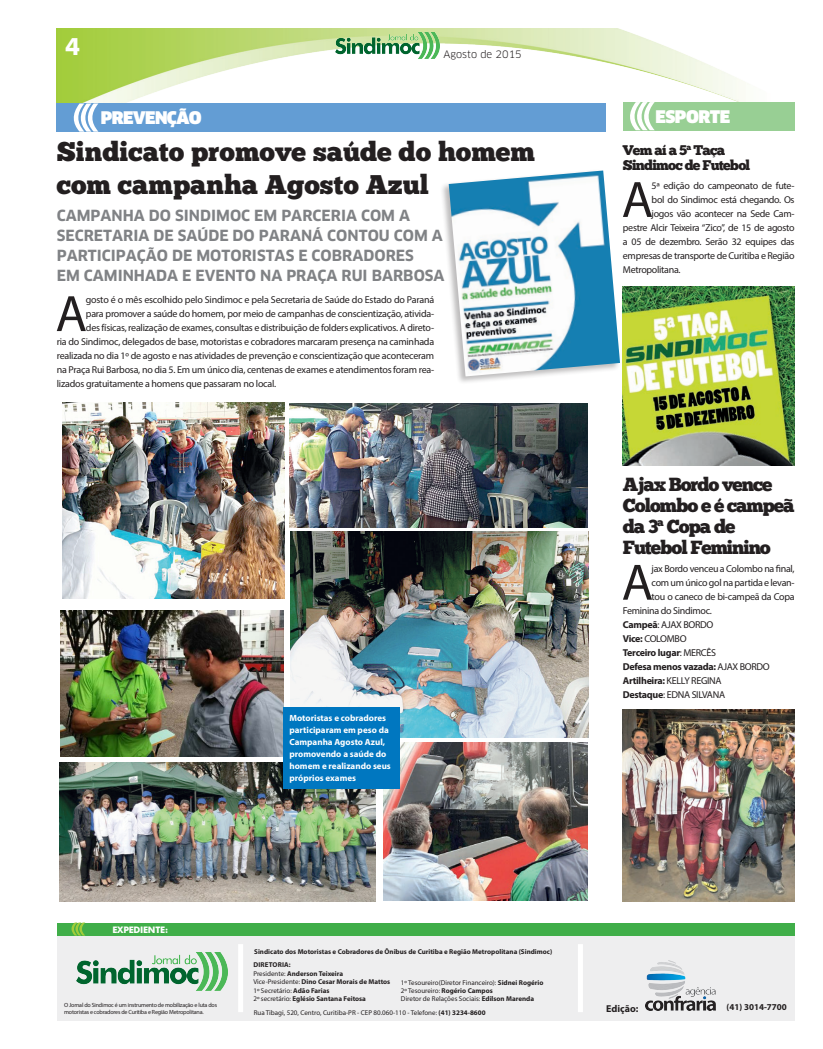
<style>
.page{position:relative;width:823px;height:1049px;background:#fff}
.page>*{position:absolute;margin:0;border:0;box-sizing:border-box;transform-origin:0 0}
.materia_10{font:51.5px "Myriad Pro";color:#231f20}
.tit_25_chunk{font:27px/32.4px "Chunk Five";color:#231f20}
.sombra{font:700 24px "Futura BT";color:#fff}
.tit_25_chunk-2{font:19px/21px "Chunk Five";letter-spacing:-.055em;color:#231f20}
.t1{font:900 17px "Clan";letter-spacing:-.03em;color:#fff}
.gravata{font:700 15px/20px "Clan";color:#808285}
.tit_25_chunk-3{font:14px/15px "Chunk Five";letter-spacing:-.055em;color:#231f20}
.materia_10-2{font:10px "Myriad Pro";letter-spacing:-.02em;color:#231f20}
.materia_10-3{font:700 10px "Myriad Pro";letter-spacing:-.03em;color:#231f20}
.t2{font:10px "Clan";color:#231f20}
.legenda{font:700 9px/12px "Myriad Pro";color:#fff}
.materia_10-4{font:700 9px "Myriad Pro";color:#231f20}
.sombra-2{font:700 9px "Futura BT";letter-spacing:-.03em;color:#fff}
.materia_10-5{font:7px/8.4px "Myriad Pro";color:#231f20}
.materia_10-6{font:700 7px "Myriad Pro";color:#231f20}
.materia_10-7{font:700 7px "Myriad Pro";letter-spacing:.02em;color:#231f20}
.materia_10-8{font:6px/7.2px "Myriad Pro";letter-spacing:-.03em;color:#231f20}
.s1{font-weight:700}
.s2{font-weight:400}
</style>
<div class="page">
<img style="left:57px;top:28px;width:717px;height:104px">
<div style="left:57px;top:923px;width:737px;height:97px;background:#eeeeef"></div>
<div style="left:57px;top:103px;width:548px;height:29px;background:#639dd4"></div>
<svg style="left:73px;top:103px;width:25px;height:29px"></svg>
<div style="left:57px;top:923px;width:737px;height:12px;background:#40ae49"></div>
<svg style="left:71px;top:922px;width:14px;height:13px"></svg>
<div style="left:238px;top:944px;width:5px;height:68px;background:#fff"></div>
<div style="left:577px;top:944px;width:5px;height:68px;background:#fff"></div>
<img style="left:645px;top:960px;width:70px;height:51px">
<img style="left:77px;top:952px;width:151px;height:38px">
<img style="left:335px;top:33px;width:104px;height:26px">
<img style="left:622px;top:709px;width:172px;height:192px">
<img style="left:62px;top:403px;width:222px;height:196px">
<div style="left:622px;top:102px;width:172px;height:28px;background:#98cf94"></div>
<svg style="left:630px;top:102px;width:24px;height:28px"></svg>
<img style="left:60px;top:611px;width:223px;height:146px">
<img style="left:60px;top:763px;width:315px;height:138px">
<img style="left:383px;top:742px;width:204px;height:159px">
<img style="left:289px;top:403px;width:298px;height:124px">
<img style="left:622px;top:286px;width:172px;height:179px">
<img style="left:290px;top:531px;width:297px;height:206px">
<div style="left:283px;top:708px;width:116px;height:81px;background:#0077c0"></div>
<div style="left:439px;top:169px;width:181px;height:216px;background:#231f20;opacity:.3"></div>
<img style="left:448px;top:170px;width:171px;height:206px">
<p class="sombra" style="left:65px;top:32px;width:16px">4</p>
<p class="t2" style="left:443px;top:49px;width:80px">Agosto de 2015</p>
<p class="t1" style="left:101px;top:108px;width:102px">PREVENÇÃO</p>
<p class="tit_25_chunk" style="left:57px;top:136px;width:479px">Sindicato promove saúde do homem com campanha Agosto Azul</p>
<p class="gravata" style="left:57px;top:205px;width:389px">CAMPANHA DO SINDIMOC EM PARCERIA COM A SECRETARIA DE SAÚDE DO PARANÁ CONTOU COM A PARTICIPAÇÃO DE MOTORISTAS E COBRADORES<br>EM CAMINHADA E EVENTO NA PRAÇA RUI BARBOSA</p>
<p class="materia_10" style="left:55px;top:282px;width:33px">A</p>
<p class="materia_10-2" style="left:86px;top:293px;width:349px">gosto é o mês escolhido pelo Sindimoc e pela Secretaria de Saúde do Estado do Paraná</p>
<p class="materia_10-2" style="left:86px;top:307px;width:349px">para promover a saúde do homem, por meio de campanhas de conscientização, ativida-</p>
<p class="materia_10-2" style="left:86px;top:321px;width:349px">des físicas, realização de exames, consultas e distribuição de folders explicativos. A direto-</p>
<p class="materia_10-2" style="left:57px;top:335px;width:379px">ria do Sindimoc, delegados de base, motoristas e cobradores marcaram presença na caminhada</p>
<p class="materia_10-2" style="left:57px;top:349px;width:378px">realizada no dia 1º de agosto e nas atividades de prevenção e conscientização que aconteceram</p>
<p class="materia_10-2" style="left:57px;top:363px;width:379px">na Praça Rui Barbosa, no dia 5. Em um único dia, centenas de exames e atendimentos foram rea-</p>
<p class="materia_10-2" style="left:57px;top:377px;width:221px">lizados gratuitamente a homens que passaram no local.</p>
<p class="sombra-2" style="left:112px;top:924px;width:57px">EXPEDIENTE:</p>
<p class="legenda" style="left:289px;top:712px;width:103px">Motoristas e cobradores participaram em peso da<br>Campanha Agosto Azul, promovendo a saúde do homem e realizando seus próprios exames</p>
<p class="materia_10-6" style="left:254px;top:947px;width:299px">Sindicato dos Motoristas e Cobradores de Ônibus de Curitiba e Região Metropolitana (Sindimoc)</p>
<p class="t1" style="left:655px;top:107px;width:76px">ESPORTE</p>
<p class="tit_25_chunk-3" style="left:622px;top:143px;width:129px">Vem aí a 5<sup>a</sup> Taça<br>Sindimoc de Futebol</p>
<p class="materia_10" style="left:621px;top:168px;width:33px">A</p>
<p class="materia_10-2" style="left:651px;top:179px;width:144px">5ª edição do campeonato de fute-</p>
<p class="materia_10-2" style="left:651px;top:193px;width:144px">bol do Sindimoc está chegando. Os</p>
<p class="materia_10-2" style="left:651px;top:207px;width:144px">jogos vão acontecer na Sede Cam-</p>
<p class="materia_10-2" style="left:622px;top:221px;width:173px">pestre Alcir Teixeira “Zico”, de 15 de agosto</p>
<p class="materia_10-2" style="left:622px;top:235px;width:173px">a 05 de dezembro. Serão 32 equipes das</p>
<p class="materia_10-2" style="left:622px;top:249px;width:173px">empresas de transporte de Curitiba e Região</p>
<p class="materia_10-2" style="left:622px;top:263px;width:59px">Metropolitana.</p>
<p class="tit_25_chunk-2" style="left:622px;top:473px;width:173px">Ajax Bordo vence<br>Colombo e é campeã da 3<sup>a</sup> Copa de<br>Futebol Feminino</p>
<p class="materia_10" style="left:621px;top:551px;width:33px">A</p>
<p class="materia_10-2" style="left:651px;top:562px;width:144px">jax Bordo venceu a Colombo na final,</p>
<p class="materia_10-2" style="left:651px;top:576px;width:144px">com um único gol na partida e levan-</p>
<p class="materia_10-2" style="left:651px;top:590px;width:144px">tou o caneco de bi-campeã da Copa</p>
<p class="materia_10-2" style="left:622px;top:604px;width:90px">Feminina do Sindimoc.</p>
<p class="materia_10-2" style="left:622px;top:618px;width:92px"><span class="s1">Campeã</span>: AJAX BORDO</p>
<p class="materia_10-2" style="left:622px;top:632px;width:65px"><span class="s1">Vice:</span> COLOMBO</p>
<p class="materia_10-3" style="left:622px;top:646px;width:95px">Terceiro lugar<span class="s2">: MERCÊS</span></p>
<p class="materia_10-3" style="left:622px;top:660px;width:148px">Defesa menos vazada: <span class="s2">AJAX BORDO</span></p>
<p class="materia_10-3" style="left:622px;top:674px;width:100px">Artilheira: <span class="s2">KELLY REGINA</span></p>
<p class="materia_10-2" style="left:622px;top:688px;width:104px"><span class="s1">Destaque</span>: EDNA SILVANA</p>
<p class="materia_10-8" style="left:64px;top:1001px;width:154px">O Jornal do Sindimoc é um instrumento de mobilização e luta dos motoristas e cobradores de Curitiba e Região Metropolitana.</p>
<p class="materia_10-7" style="left:253px;top:960px;width:39px">DIRETORIA:</p>
<p class="materia_10-6" style="left:253px;top:969px;width:91px"><span class="s2">Presidente:</span> Anderson Teixeira</p>
<p class="materia_10-6" style="left:253px;top:977px;width:138px"><span class="s2">Vice-Presidente:</span> Dino Cesar Morais de Mattos</p>
<p class="materia_10-5" style="left:253px;top:986px;width:78px">1º Secretário: <span class="s1">Adão Farias</span></p>
<p class="materia_10-6" style="left:253px;top:994px;width:114px"><span class="s2">2º secretário:</span> Eglésio Santana Feitosa</p>
<p class="materia_10-5" style="left:401px;top:978px;width:144px">1º Tesoureiro(Diretor Financeiro): <span class="s1">Sidnei Rogério<br></span>2º Tesoureiro: <span class="s1">Rogério Campos</span></p>
<p class="materia_10-5" style="left:401px;top:994px;width:134px">Diretor de Relações Sociais: <span class="s1">Edilson Marenda</span></p>
<p class="materia_10-5" style="left:253px;top:1008px;width:233px">Rua Tibagi, 520, Centro, Curitiba-PR - CEP 80.060-110 - Telefone: <span class="s1">(41) 3234-8600</span></p>
<p class="materia_10-3" style="left:606px;top:1002px;width:34px">Edição:</p>
<p class="materia_10-4" style="left:726px;top:1001px;width:62px">(41) 3014-7700</p>
</div>
